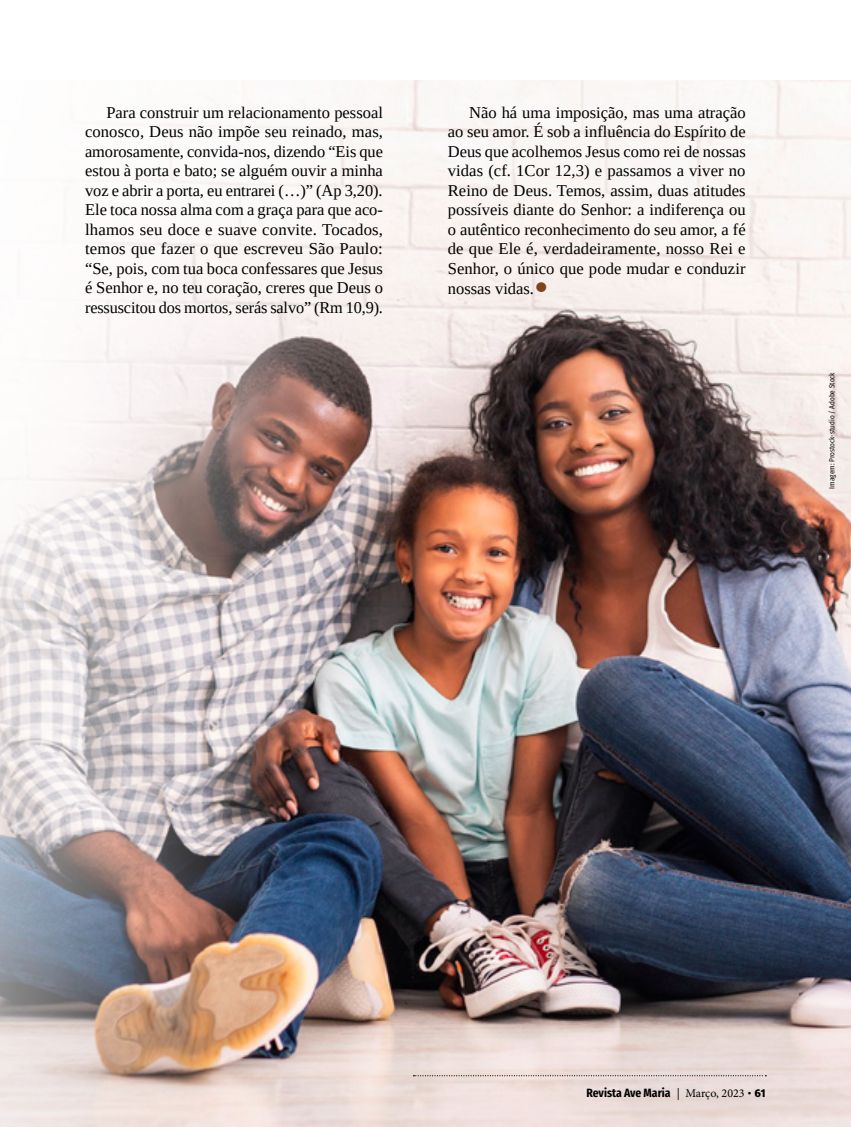
<style>
.page{position:relative;width:851px;height:1127px;background:#fff}
.page>*{position:absolute;margin:0;border:0;box-sizing:border-box;transform-origin:0 0}
.t1{font:41.25px "Tinos";color:#81431c}
.t2{font:16.5px/19.5px "Tinos";color:#000;text-align:justify}
.t3{font:700 12px "Fira Sans Condensed";color:#000}
.t4{font:7.5px "Fira Sans Condensed";color:#000}
.s1{font-family:"Minion Pro";font-weight:400}
.s2{font-family:"Amaranth"}
</style>
<div class="page">
<img style="left:0;top:81px;width:850px;height:1046px">
<svg style="left:413px;top:1075px;width:353px;height:1px"></svg>
<p class="t2" style="left:85px;top:102px;width:299px;text-indent:21px">Para construir um relacionamento pessoal conosco, Deus não impõe seu reinado, mas, amorosamente, convida-nos, dizendo “Eis que estou à porta e bato; se alguém ouvir a minha voz e abrir a porta, eu entrarei (…)” (Ap 3,20).<br>Ele toca nossa alma com a graça para que aco&shy;lhamos seu doce e suave convite. Tocados, temos que fazer o que escreveu São Paulo: “Se, pois, com tua boca confessares que Jesus é Senhor e, no teu coração, creres que Deus o ressuscitou dos mortos, serás salvo” (Rm 10,9).</p>
<p class="t2" style="left:448px;top:102px;width:299px;text-indent:21px">Não há uma imposição, mas uma atração ao seu amor. É sob a influência do Espírito de Deus que acolhemos Jesus como rei de nossas vidas (cf. 1Cor 12,3) e passamos a viver no Reino de Deus. Temos, assim, duas atitudes possíveis diante do Senhor: a indiferença ou o autêntico reconhecimento do seu amor, a fé de que Ele é, verdadeiramente, nosso Rei e Senhor, o único que pode mudar e conduzir nossas vidas.</p>
<h1 class="t1" style="left:534px;top:261px;width:16px">•</h1>
<p class="t4" style="left:825px;top:489px;width:118px;rotate:-90deg">Imagem: Prostock-studio / Adobe Stock</p>
<p class="t3" style="left:586px;top:1082px;width:181px">Revista Ave Maria <span class="s1">| Março, 2023</span> <span class="s2">• 61</span></p>
</div>
